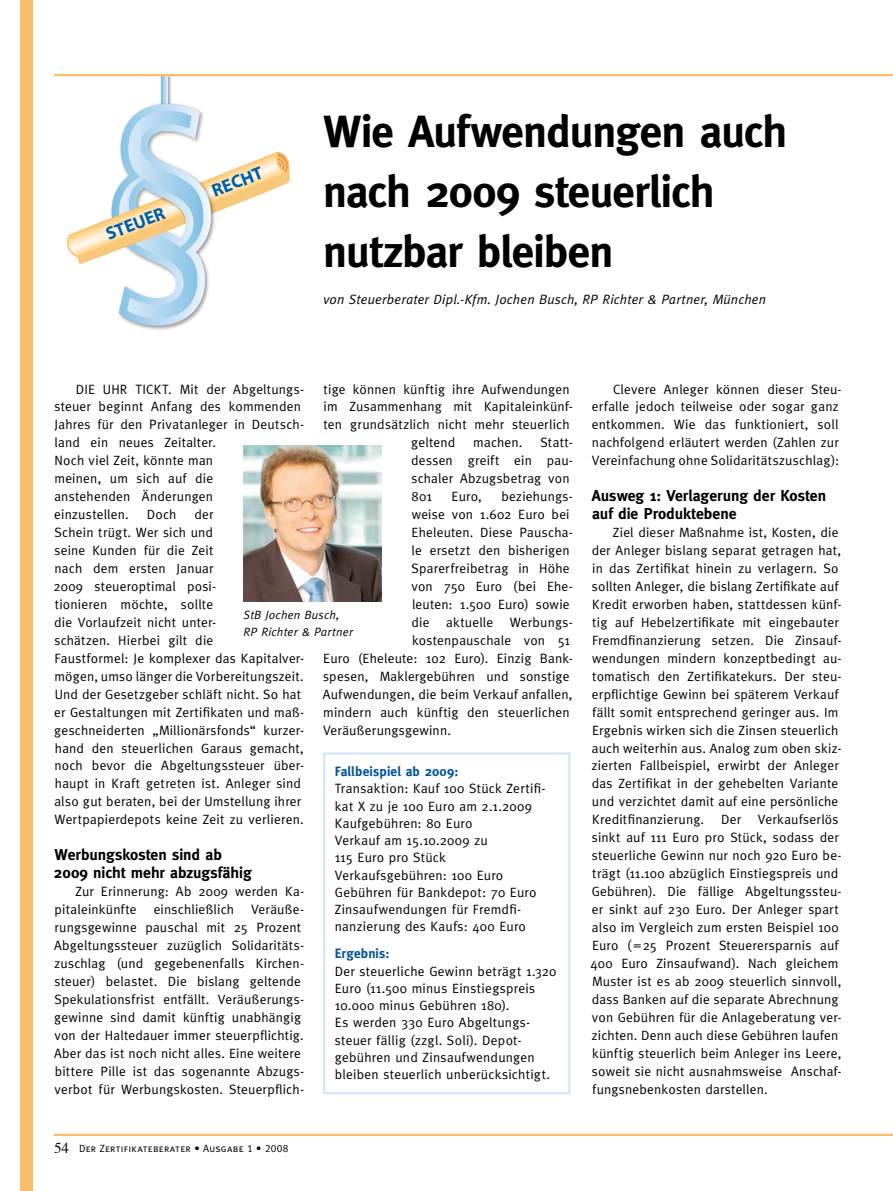
<style>
.page{position:relative;width:893px;height:1191px;background:#fff}
.page>*{position:absolute;margin:0;border:0;box-sizing:border-box;transform-origin:0 0}
.t1{font:700 45px/60px "Meta CS";letter-spacing:-.02em;color:#000}
.t2{font:700 18px "Myriad";color:#005ea4}
.t3{font:700 15.75px/18px "Meta CS";letter-spacing:-.005em;color:#000}
.t4{font:15px "Times";color:#000}
.t5{font:13.5px/18px "Meta CS";letter-spacing:.015em;color:#000}
.t6{font:italic 13.5px "Meta CS";letter-spacing:.015em;color:#000}
.t7{font:700 13.5px "Meta CS";letter-spacing:.01em;color:#00549d}
.t8{font:italic 12px/17.2px "Meta CS";letter-spacing:.015em;color:#000}
.t9{font:10.5px "Meta CS Caps";letter-spacing:.02em;color:#000}
</style>
<div class="page">
<div style="left:20px;top:0;width:13px;height:1191px;background:#fabe6b"></div>
<div style="left:323px;top:752px;width:247px;height:342px;border:2px solid #d3e5f7"></div>
<img style="left:243px;top:445px;width:138px;height:156px">
<hr style="left:54px;top:1133px;width:839px;height:3px;background:#fabe6b">
<img style="left:159px;top:76px;width:14px;height:24px">
<svg style="left:161px;top:76px;width:7px;height:24px"></svg>
<img style="left:136px;top:100px;width:44px;height:230px">
<svg style="left:66px;top:104px;width:224px;height:222px"></svg>
<hr style="left:54px;top:74px;width:839px;height:2px;background:#fabe6b">
<h2 class="t2" style="left:103px;top:226px;width:63px;rotate:-21deg">STEUER</h2>
<h2 class="t2" style="left:209px;top:182px;width:55px;rotate:-21deg">RECHT</h2>
<h1 class="t1" style="left:323px;top:101px;width:466px">Wie Aufwendungen auch nach 2009 steuerlich nutzbar bleiben</h1>
<p class="t6" style="left:323px;top:292px;width:444px">von Steuerberater Dipl.-Kfm. Jochen Busch, RP Richter &amp; Partner, München</p>
<p class="t5" style="left:54px;top:380px;width:251px;text-indent:22px">Die Uhr tickt. Mit der Abgeltungs&shy;steuer beginnt Anfang des kommenden<br>Jahres für den Privatanleger in Deutsch&shy;land ein neues Zeitalter.<br>Noch viel Zeit, könnte man<br>meinen, um sich auf die<br>anstehenden Änderungen<br>einzustellen.</p>
<p class="t5" style="left:324px;top:380px;width:248px">tige können künftig ihre Aufwendungen</p>
<p class="t5" style="left:323px;top:398px;width:251px">im Zusammenhang mit Kapitaleinkünf-</p>
<p class="t5" style="left:324px;top:416px;width:248px">ten grundsätzlich nicht mehr steuerlich</p>
<p class="t5" style="left:411px;top:433px;width:46px">geltend</p>
<p class="t5" style="left:473px;top:433px;width:51px">machen.</p>
<p class="t5" style="left:411px;top:433px;width:163px;text-indent:129px">Statt&shy;dessen greift ein pau&shy;schaler Abzugsbetrag von<br>801</p>
<p class="t5" style="left:452px;top:487px;width:32px">Euro,</p>
<p class="t5" style="left:501px;top:487px;width:73px">beziehungs-</p>
<p class="t5" style="left:412px;top:505px;width:159px">weise von 1.602 Euro bei</p>
<p class="t5" style="left:412px;top:523px;width:163px">Eheleuten. Diese Pauscha-</p>
<p class="t5" style="left:412px;top:541px;width:160px">le ersetzt den bisherigen</p>
<p class="t5" style="left:411px;top:559px;width:160px">Sparerfreibetrag in H öhe</p>
<p class="t5" style="left:411px;top:577px;width:163px">von 750 Euro (bei Ehe-</p>
<p class="t5" style="left:412px;top:595px;width:159px">leuten: 1.500 Euro) sowie</p>
<p class="t5" style="left:412px;top:613px;width:163px">die aktuelle Werbungs-</p>
<p class="t5" style="left:412px;top:631px;width:159px">kostenpauschale von 51</p>
<p class="t5" style="left:323px;top:649px;width:251px">Euro (Eheleute: 102 Euro). Einzig Bank-</p>
<p class="t5" style="left:323px;top:667px;width:248px">spesen, Maklergebühren und sonstige</p>
<p class="t5" style="left:323px;top:685px;width:251px">Aufwendungen, die beim Verkauf anfallen,</p>
<p class="t5" style="left:323px;top:703px;width:248px">mindern auch künftig den steuerlichen</p>
<p class="t5" style="left:323px;top:721px;width:129px">Veräußerungsgewinn.</p>
<p class="t5" style="left:53px;top:505px;width:252px;text-indent:141px">der<br>Schein trügt. Wer sich und<br>seine Kunden für die Zeit<br>nach dem ersten Januar<br>2009 steueroptimal posi-<br>tionieren möchte, sollte<br>die Vorlaufzeit nicht unter-<br>schätzen. H ierbei gilt die<br>Faustformel: Je komplexer das Kapitalver&shy;mögen, umso länger die Vorbereitungszeit.<br>Und der Gesetzgeber schläft nicht. So hat er Gestaltungen mit Zertifikaten und maß&shy;geschneiderten „Millionärsfonds“ kurzer&shy;hand den steuerlichen Garaus gemacht, noch bevor die Abgeltungssteuer über&shy;haupt in Kraft getreten ist. Anleger sind also gut beraten, bei der Umstellung ihrer Wertpapierdepots keine Zeit zu verlieren.</p>
<p class="t3" style="left:54px;top:845px;width:199px">Werbungskosten sind ab<br>2009 nicht mehr abzugsfähig</p>
<p class="t5" style="left:55px;top:882px;width:251px;text-indent:21px">Zur Erinnerung: Ab 2009 werden Ka&shy;pitaleinkünfte</p>
<p class="t5" style="left:147px;top:505px;width:31px">Doch</p>
<p class="t8" style="left:244px;top:606px;width:111px">StB Jochen Busch,<br>RP Richter &amp; Partner</p>
<p class="t7" style="left:335px;top:763px;width:125px">Fallbeispiel ab 2009:</p>
<p class="t5" style="left:335px;top:780px;width:212px;line-height:17.2px">Transaktion: Kauf 100 Stück Zertifi&shy;kat X zu je 100 Euro am 2.1.2009<br>Kaufgebühren: 80 Euro<br>Verkauf am 15.10.2009 zu<br>115 Euro pro Stück<br>Verkaufsgebühren: 100 Euro<br>Gebühren für Bankdepot: 70 Euro<br>Zinsaufwendungen für Fremdfi&shy;nanzierung des Kaufs: 400 Euro</p>
<p class="t7" style="left:335px;top:946px;width:56px">Ergebnis:</p>
<p class="t5" style="left:335px;top:962px;width:223px;line-height:17.2px">Der steuerliche Gewinn beträgt 1.320<br>Euro (11.500 minus Einstiegspreis 10.000 minus Gebühren 180).<br>Es werden 330 Euro Abgeltungs&shy;steuer fällig (zzgl. Soli). Depot&shy;gebühren und Zinsaufwendungen bleiben steuerlich unberücksichtigt.</p>
<p class="t5" style="left:154px;top:900px;width:82px">einschließlich</p>
<p class="t5" style="left:54px;top:900px;width:252px;text-indent:197px">Veräuße&shy;rungsgewinne pauschal mit 25 Prozent Abgeltungssteuer zuzüglich Solidaritäts&shy;zuschlag (und gegebenenfalls Kirchen&shy;steuer) belastet. Die bislang geltende Spekulationsfrist entfällt. Veräußerungs&shy;gewinne sind damit künftig unabhängig von der Haltedauer immer steuerpflichtig.<br>Aber das ist noch nicht alles. Eine weitere bittere Pille ist das sogenannte Abzugs&shy;verbot für Werbungskosten. Steuerpflich-</p>
<p class="t4" style="left:54px;top:1133px;width:16px">54</p>
<p class="t9" style="left:79px;top:1142px;width:211px">Der Zertifikateberater • Ausgabe 1 • 2008</p>
<p class="t5" style="left:592px;top:380px;width:251px;text-indent:21px">Clevere Anleger können dieser Steu&shy;erfalle jedoch teilweise oder sogar ganz entkommen. Wie das funktioniert, soll nachfolgend erläutert werden (Zahlen zur Vereinfachung ohne Solidaritätszuschlag):</p>
<p class="t3" style="left:592px;top:487px;width:236px">Ausweg 1: Verlagerung der Kosten auf die Produktebene</p>
<p class="t5" style="left:592px;top:523px;width:251px;text-indent:21px">Ziel dieser Maßnahme ist, Kosten, die der Anleger bislang separat getragen hat, in das Zertifikat hinein zu verlagern. So sollten Anleger, die bislang Zertifikate auf Kredit erworben haben, stattdessen künf&shy;tig auf H ebelzertifikate mit eingebauter Fremdfinanzierung setzen. Die Zinsauf&shy;wendungen mindern konzeptbedingt au&shy;tomatisch den Zertifikatekurs. Der steu&shy;erpflichtige Gewinn bei späterem Verkauf fällt somit entsprechend geringer aus. I m Ergebnis wirken sich die Zinsen steuerlich auch weiterhin aus. Analog zum oben skiz&shy;zierten Fallbeispiel, erwirbt der Anleger das Zertifikat in der gehebelten Variante und verzichtet damit auf eine persönliche Kreditfinanzierung.</p>
<p class="t5" style="left:591px;top:810px;width:253px;text-indent:131px">Der Verkaufserlös sinkt auf 111 Euro pro Stück, sodass der steuerliche Gewinn nur noch 920 Euro be&shy;trägt (11.100 abzüglich Einstiegspreis und Gebühren). Die fällige Abgeltungssteu&shy;er sinkt auf 230 Euro. Der Anleger spart also im Vergleich zum ersten Beispiel 100<br>Euro (=25 Prozent Steuerersparnis auf 400 Euro Zinsaufwand). Nach gleichem Muster ist es ab 2009 steuerlich sinnvoll, dass Banken auf die separate Abrechnung von Gebühren für die Anlageberatung ver&shy;zichten. Denn auch diese Gebühren laufen künftig steuerlich beim Anleger ins Leere, soweit sie nicht ausnahmsweise Anschaf&shy;fungsnebenkosten darstellen.</p>
</div>
